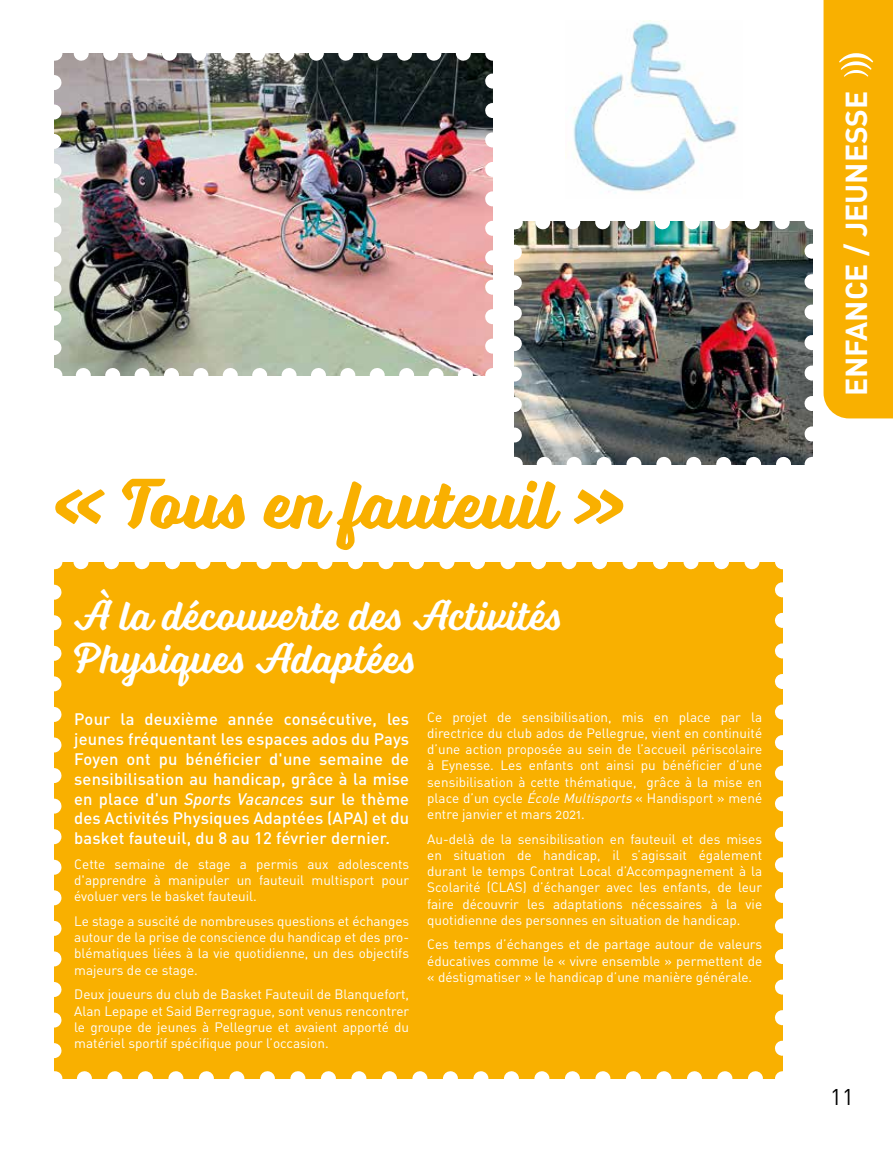
<style>
.page{position:relative;width:893px;height:1149px;background:#fff}
.page>*{position:absolute;margin:0;border:0;box-sizing:border-box;transform-origin:0 0}
.t1{font:700 72px "Voltage";color:#f9b000}
.t2{font:43.5px/43.5px "Voltage";color:#fff}
.t3{font:700 30px "DIN";color:#fff}
.t4{font:22.5px "DIN";color:#000}
.t5{font:500 16.5px/19.8px "DIN";letter-spacing:.01em;color:#fff;text-align:justify}
.t6{font:13.5px/16.2px "DIN Regular Alternate";color:#fff;text-align:justify}
.s1{font-family:"DINOT";font-style:italic}
.s2{font-style:italic}
</style>
<div class="page">
<img style="left:54px;top:53px;width:439px;height:322px">
<svg style="left:54px;top:82px;width:8px;height:279px"></svg>
<svg style="left:83px;top:368px;width:395px;height:8px"></svg>
<svg style="left:485px;top:68px;width:8px;height:278px"></svg>
<svg style="left:69px;top:53px;width:394px;height:8px"></svg>
<img style="left:514px;top:222px;width:298px;height:242px">
<svg style="left:514px;top:252px;width:8px;height:197px"></svg>
<svg style="left:544px;top:456px;width:253px;height:9px"></svg>
<svg style="left:529px;top:221px;width:253px;height:8px"></svg>
<img style="left:573px;top:21px;width:164px;height:173px">
<svg style="left:804px;top:0;width:89px;height:434px"></svg>
<div style="left:54px;top:561px;width:728px;height:517px;background:#f9b000"></div>
<svg style="left:54px;top:592px;width:8px;height:467px"></svg>
<svg style="left:84px;top:1071px;width:683px;height:8px"></svg>
<svg style="left:775px;top:576px;width:8px;height:471px"></svg>
<svg style="left:69px;top:561px;width:683px;height:8px"></svg>
<h1 class="t1" style="left:54px;top:461px;width:572px">« Tous en fauteuil »</h1>
<h2 class="t2" style="left:74px;top:593px;width:490px">À la découverte des Activités<br>Physiques Adaptées</h2>
<p class="t5" style="left:74px;top:708px;width:336px">Pour la deuxième année consécutive, les jeunes fréquentant les espaces ados du Pays Foyen ont pu bénéficier d'une semaine de sensibilisation au handicap, grâce à la mise en place d'un <span class="s1">Sports Vacances</span> sur le thème des Activités Physiques Adaptées (APA) et du basket fauteuil, du 8 au 12 février dernier.</p>
<p class="t6" style="left:74px;top:855px;width:336px">Cette semaine de stage a permis aux adolescents d'apprendre à manipuler un fauteuil multisport pour évoluer vers le basket fauteuil.</p>
<p class="t6" style="left:74px;top:912px;width:336px">Le stage a suscité de nombreuses questions et échanges autour de la prise de conscience du handicap et des pro&shy;blématiques liées à la vie quotidienne, un des objectifs majeurs de ce stage.</p>
<p class="t6" style="left:74px;top:985px;width:336px">Deux joueurs du club de Basket Fauteuil de Blanquefort, Alan Lepape et Said Berregrague, sont venus rencontrer le groupe de jeunes à Pellegrue et avaient apporté du matériel sportif spécifique pour l’occasion.</p>
<p class="t6" style="left:427px;top:708px;width:336px">Ce projet de sensibilisation, mis en place par la directrice du club ados de Pellegrue, vient en continuité d’une action proposée au sein de l’accueil périscolaire à Eynesse. Les enfants ont ainsi pu bénéficier d’une sensibilisation à cette thématique, grâce à la mise en place d’un cycle <span class="s2">École Multisports</span> « Handisport » mené entre janvier et mars 2021.</p>
<p class="t6" style="left:427px;top:830px;width:336px">Au-delà de la sensibilisation en fauteuil et des mises en situation de handicap, il s’agissait également durant le temps Contrat Local d’Accompagnement à la Scolarité (CLAS) d’échanger avec les enfants, de leur faire découvrir les adaptations nécessaires à la vie quotidienne des personnes en situation de handicap.</p>
<p class="t6" style="left:427px;top:935px;width:336px">Ces temps d’échanges et de partage autour de valeurs éducatives comme le « vivre ensemble » permettent de « déstigmatiser » le handicap d’une manière générale.</p>
<h3 class="t3" style="left:837px;top:396px;width:307px;rotate:-90deg">ENFANCE / JEUNESSE</h3>
<h3 class="t4" style="left:830px;top:1081px;width:25px">11</h3>
</div>
